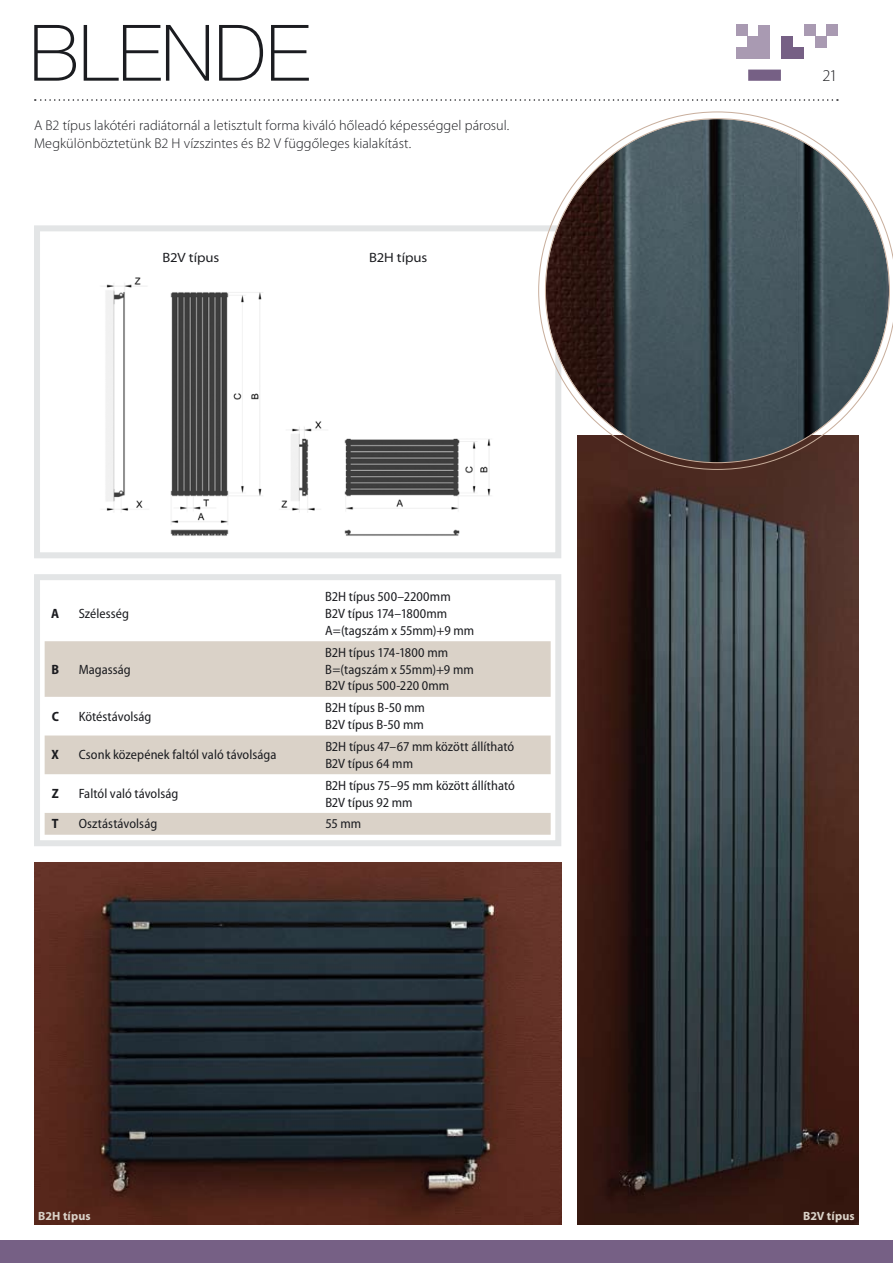
<style>
.page{position:relative;width:893px;height:1263px;background:#fff}
.page>*{position:absolute;margin:0;border:0;box-sizing:border-box;transform-origin:0 0}
.t1{font:100 78px "Helvetica Neue LT Pro";color:#1b1c20}
.t2{font:300 16.5px "Myriad Pro";color:#1b1c20}
.t3{font:300 14.25px/17.9px "Myriad Pro";letter-spacing:.005em;color:#1b1c20}
.t4{font:semi-condensed 13.5px/16.8px "Myriad Pro";color:#1b1c20}
.t5{font:semi-expanded 13.5px "Myriad Pro";letter-spacing:-.005em;color:#1b1c20}
.t6{font:700 semi-condensed 13.5px "Myriad Pro";color:#1b1c20}
.t7{font:700 12px "Myriad Pro";letter-spacing:.015em;color:#dad2c8}
</style>
<div class="page">
<div style="left:781px;top:36px;width:11px;height:23px;background:#766085"></div>
<div style="left:782px;top:47px;width:22px;height:12px;background:#766085"></div>
<div style="left:748px;top:70px;width:33px;height:11px;background:#766085"></div>
<div style="left:826px;top:25px;width:12px;height:11px;background:#a99ab2"></div>
<div style="left:804px;top:25px;width:11px;height:11px;background:#a99ab2"></div>
<div style="left:736px;top:25px;width:11px;height:11px;background:#a99ab2"></div>
<div style="left:815px;top:36px;width:11px;height:11px;background:#a99ab2"></div>
<div style="left:736px;top:47px;width:25px;height:11px;background:#a99ab2"></div>
<div style="left:747px;top:36px;width:15px;height:13px;background:#a99ab2"></div>
<div style="left:758px;top:25px;width:12px;height:33px;background:#a99ab2"></div>
<svg style="left:35px;top:99px;width:803px;height:2px"></svg>
<div style="left:0;top:1240px;width:893px;height:23px;background:#766085"></div>
<svg style="left:45px;top:641px;width:506px;height:194px;fill:#dad2c8"></svg>
<div style="left:34px;top:574px;width:527px;height:272px;border:6px solid #e3e5e6"></div>
<img style="left:101px;top:277px;width:390px;height:259px">
<div style="left:34px;top:225px;width:527px;height:333px;border:6px solid #e3e5e6"></div>
<img style="left:34px;top:862px;width:527px;height:363px">
<img style="left:578px;top:470px;width:281px;height:755px">
<svg style="left:538px;top:112px;width:355px;height:358px"></svg>
<h1 class="t1" style="left:29px;top:8px;width:276px">BLENDE</h1>
<p class="t3" style="left:34px;top:116px;width:477px">A B2 típus lakótéri radiátornál a letisztult forma kiváló hőleadó képességgel párosul.<br>Megkülönböztetünk B2 H vízszintes és B2 V függőleges kialakítást.</p>
<p class="t5" style="left:163px;top:249px;width:58px">B2V típus</p>
<p class="t5" style="left:369px;top:249px;width:60px">B2H típus</p>
<p class="t6" style="left:51px;top:605px;width:10px">A</p>
<p class="t4" style="left:79px;top:605px;width:52px">Szélesség</p>
<p class="t6" style="left:51px;top:660px;width:9px">B</p>
<p class="t4" style="left:79px;top:660px;width:54px">Magasság</p>
<p class="t4" style="left:325px;top:588px;width:150px">B2H típus 500–2200mm<br>B2V típus 174–1800mm<br>A=(tagszám x 55mm)+9 mm</p>
<p class="t4" style="left:325px;top:643px;width:150px">B2H típus 174-1800 mm<br>B=(tagszám x 55mm)+9 mm<br>B2V típus 500-220 0mm</p>
<p class="t6" style="left:52px;top:707px;width:9px">C</p>
<p class="t4" style="left:79px;top:708px;width:74px">Kötéstávolság</p>
<p class="t4" style="left:325px;top:699px;width:101px">B2H típus B-50 mm<br>B2V típus B-50 mm</p>
<p class="t6" style="left:52px;top:746px;width:9px">X</p>
<p class="t4" style="left:79px;top:746px;width:199px">Csonk közepének faltól való távolsága</p>
<p class="t4" style="left:325px;top:738px;width:191px">B2H típus 47–67 mm között állítható<br>B2V típus 64 mm</p>
<p class="t6" style="left:52px;top:785px;width:9px">Z</p>
<p class="t4" style="left:79px;top:785px;width:101px">Faltól való távolság</p>
<p class="t4" style="left:325px;top:776px;width:191px">B2H típus 75–95 mm között állítható<br>B2V típus 92 mm</p>
<p class="t6" style="left:52px;top:815px;width:8px">T</p>
<p class="t4" style="left:79px;top:815px;width:80px">Osztástávolság</p>
<p class="t4" style="left:325px;top:815px;width:37px">55 mm</p>
<p class="t2" style="left:823px;top:65px;width:17px">21</p>
<p class="t7" style="left:38px;top:1208px;width:54px">B2H típus</p>
<p class="t7" style="left:803px;top:1208px;width:53px">B2V típus</p>
</div>
